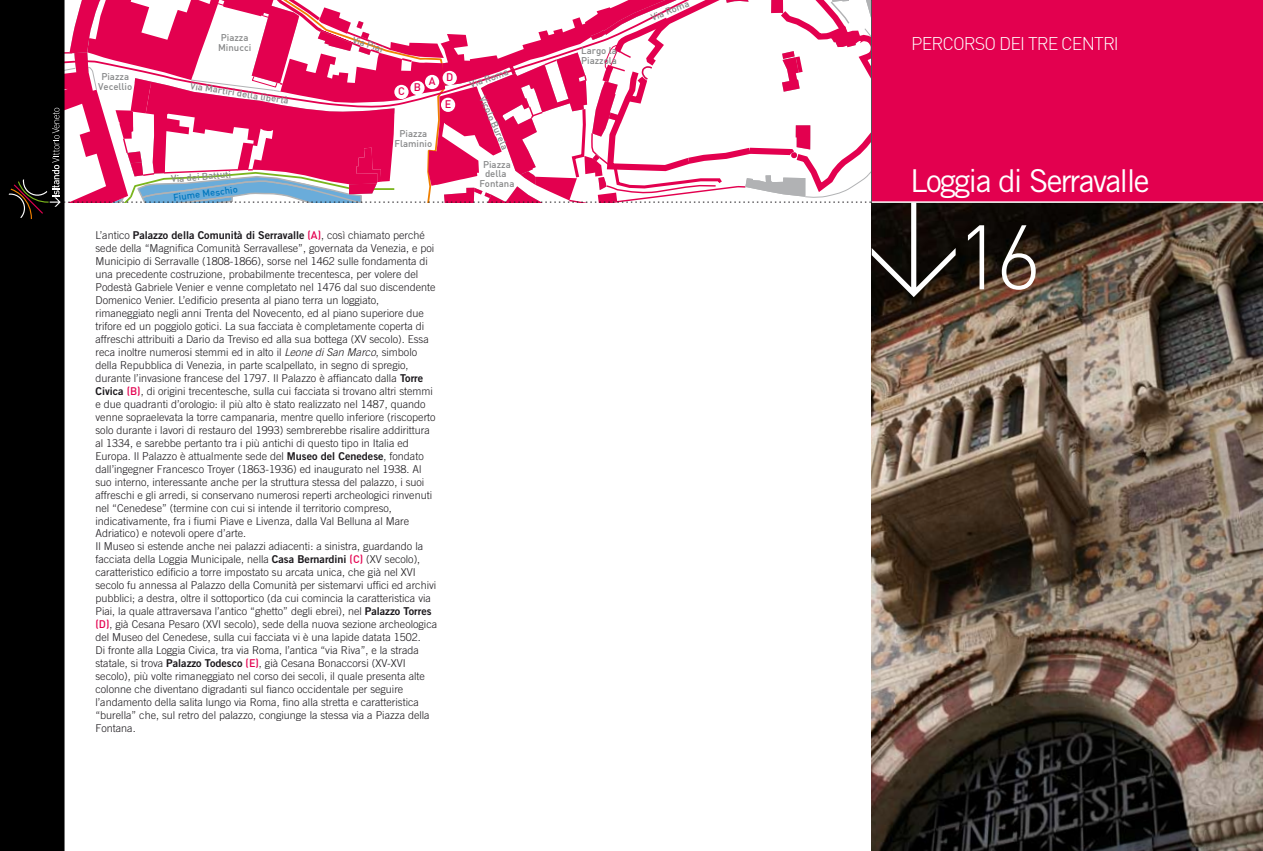
<style>
.page{position:relative;width:1263px;height:851px;background:#fff}
.page>*{position:absolute;margin:0;border:0;box-sizing:border-box;transform-origin:0 0}
.t1{font:300 89.85px "DIN";color:#fff}
.t2{font:31.5px "Trade Gothic";letter-spacing:-.05em;color:#fff}
.t3{font:300 18px "DIN";letter-spacing:-.05em;color:#fff}
.t4{font:300 10.8px/12.9px "Trade Gothic";color:#1a171b}
.t5{font:10.8px "Trade Gothic Bold Two";color:#1a171b}
.t6{font:500 10.8px "DIN";color:#e3004f}
.t7{font:500 9.6px/9.6px "DIN";color:#878889;text-align:center}
.t8{font:500 9.6px "DIN";color:#0076bd}
.s1{font-family:"Trade Gothic";font-weight:300}
.s2{font-family:"DIN";font-weight:500;color:#e3004f}
.s3{font-style:italic}
.s4{font-family:"Trade Gothic Bold Two";font-weight:400}
</style>
<div class="page">
<div style="left:0;top:0;width:64px;height:850px;background:#000"></div>
<div style="left:0;top:0;width:65px;height:850px;border:2px solid #000"></div>
<div style="left:872px;top:0;width:391px;height:202px;background:#e3004f"></div>
<img style="left:871px;top:203px;width:392px;height:647px">
<hr style="left:872px;top:201px;width:391px;height:2px;background:#fff">
<svg style="left:9px;top:0;width:947px;height:297px"></svg>
<p class="t7" style="left:218px;top:32px;width:35px;text-align:left">Piazza<br>Minucci</p>
<p class="t7" style="left:354px;top:35px;width:33px;rotate:18deg">Via Piai</p>
<p class="t7" style="left:98px;top:72px;width:36px">Piazza<br>Vecellio</p>
<p class="t6" style="left:429px;top:73px;width:26px">A D</p>
<p class="t6" style="left:445px;top:97px;width:8px">E</p>
<p class="t7" style="left:191px;top:80px;width:101px;rotate:9deg">Via Martiri della libertà</p>
<p class="t6" style="left:414px;top:81px;width:9px">B</p>
<p class="t6" style="left:398px;top:85px;width:8px">C</p>
<p class="t7" style="left:394px;top:129px;width:39px">Piazza<br>Flaminio</p>
<p class="t7" style="left:171px;top:174px;width:61px;rotate:-5deg">Via dei Battuti</p>
<p class="t8" style="left:172px;top:191px;width:67px;rotate:-7deg">Fiume Meschio</p>
<p class="t5" style="left:95px;top:228px;width:331px"><span class="s1">L’antico</span> Palazzo della Comunità di Serravalle <span class="s2">(A)</span><span class="s1">, così chiamato perché</span></p>
<p class="t4" style="left:95px;top:242px;width:343px">sede della “Magnifica Comunità Serravallese”, governata da Venezia, e poi Municipio di Serravalle (1808-1866), sorse nel 1462 sulle fondamenta di una precedente costruzione, probabilmente trecentesca, per volere del Podestà Gabriele Venier e venne completato nel 1476 dal suo discendente Domenico Venier. L’edificio presenta al piano terra un loggiato, rimaneggiato negli anni Trenta del Novecento, ed al piano superiore due trifore ed un poggiolo gotici. La sua facciata è completamente coperta di affreschi attribuiti a Dario da Treviso ed alla sua bottega (XV secolo). Essa reca inoltre numerosi stemmi ed in alto il <span class="s3">Leone di San Marco</span>, simbolo della Repubblica di Venezia, in parte scalpellato, in segno di spregio, durante l’invasione francese del 1797. Il Palazzo è affiancato dalla <span class="s4">Torre Civica</span> <span class="s2">(B)</span>, di origini trecentesche, sulla cui facciata si trovano altri stemmi e due quadranti d’orologio: il più alto è stato realizzato nel 1487, quando venne sopraelevata la torre campanaria, mentre quello inferiore (riscoperto solo durante i lavori di restauro del 1993) sembrerebbe risalire addirittura al 1334, e sarebbe pertanto tra i più antichi di questo tipo in Italia ed Europa. Il Palazzo è attualmente sede del <span class="s4">Museo del Cenedese</span>, fondato dall’ingegner Francesco Troyer (1863-1936) ed inaugurato nel 1938. Al suo interno, interessante anche per la struttura stessa del palazzo, i suoi affreschi e gli arredi, si conservano numerosi reperti archeologici rinvenuti nel “Cenedese” (termine con cui si intende il territorio compreso, indicativamente, fra i fiumi Piave e Livenza, dalla Val Belluna al Mare Adriatico) e notevoli opere d’arte.<br>Il Museo si estende anche nei palazzi adiacenti: a sinistra, guardando la facciata della Loggia Municipale, nella <span class="s4">Casa Bernardini</span> <span class="s2">(C)</span> (XV secolo), caratteristico edificio a torre impostato su arcata unica, che già nel XVI secolo fu annessa al Palazzo della Comunità per sistemarvi uffici ed archivi pubblici; a destra, oltre il sottoportico (da cui comincia la caratteristica via Piai, la quale attraversava l’antico “ghetto” degli ebrei), nel <span class="s4">Palazzo Torres </span><span class="s2">(D)</span>, già Cesana Pesaro (XVI secolo), sede della nuova sezione archeologica del Museo del Cenedese, sulla cui facciata vi è una lapide datata 1502.<br>Di fronte alla Loggia Civica, tra via Roma, l’antica “via Riva”, e la strada statale, si trova <span class="s4">Palazzo Todesco</span> <span class="s2">(E)</span>, già Cesana Bonaccorsi (XV-XVI secolo), più volte rimaneggiato nel corso dei secoli, il quale presenta alte colonne che diventano digradanti sul fianco occidentale per seguire l’andamento della salita lungo via Roma, fino alla stretta e caratteristica “burella” che, sul retro del palazzo, congiunge la stessa via a Piazza della Fontana.</p>
<p class="t7" style="left:468px;top:80px;width:42px;rotate:-19deg">Via Roma</p>
<p class="t7" style="left:487px;top:94px;width:59px;rotate:66deg">Vicolo Burela</p>
<p class="t7" style="left:479px;top:159px;width:37px">Piazza della<br>Fontana</p>
<p class="t7" style="left:581px;top:46px;width:37px;text-align:left">Largo la<br>Piazzola</p>
<p class="t7" style="left:650px;top:13px;width:42px;rotate:-22deg">Via Roma</p>
<h3 class="t3" style="left:911px;top:32px;width:209px">PERCORSO DEI TRE CENTRI</h3>
<h2 class="t2" style="left:910px;top:161px;width:241px">Loggia di Serravalle</h2>
<h1 class="t1" style="left:956px;top:201px;width:87px">16</h1>
</div>
